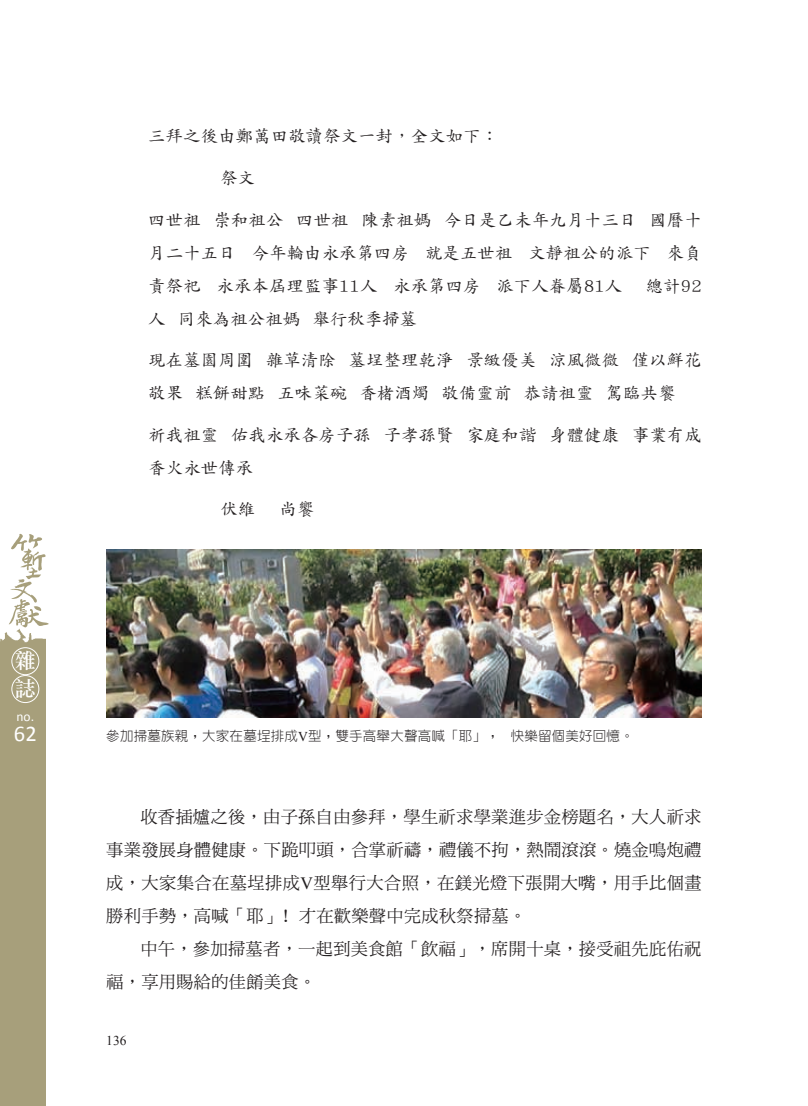
<style>
.page{position:relative;width:808px;height:1106px;background:#fff}
.page>*{position:absolute;margin:0;border:0;box-sizing:border-box;transform-origin:0 0}
.t1{font:22.5px "Calibri";color:#fff}
.t2{font:21px/28px "DF Li Song Std W5";color:#fff}
.t3{font:17.25px/33px "DF Kai Shu Std W5";letter-spacing:.015em;color:#231f20}
.t4{font:17.25px/33px "DF Ming Std W5";letter-spacing:.015em;color:#231f20;text-align:justify}
.t5{font:300 13.5px "AR New Hei B5";letter-spacing:.015em;color:#231f20}
.t6{font:13.5px "Times New Roman";color:#231f20}
.t7{font:13.5px "Calibri";color:#fff}
.s1{font-family:"Times New Roman";font-weight:400}
.s2{font-family:"Times New Roman"}
</style>
<div class="page">
<div style="left:0;top:627px;width:45px;height:479px;background:#a79f7b"></div>
<div style="left:11px;top:647px;width:28px;height:28px;border:1px solid #fff;border-radius:50%"></div>
<div style="left:11px;top:675px;width:28px;height:28px;border:1px solid #fff;border-radius:50%"></div>
<svg style="left:9px;top:534px;width:40px;height:93px"></svg>
<img style="left:106px;top:550px;width:596px;height:167px">
<p class="t2" style="left:15px;top:646px;width:22px">雜誌</p>
<p class="t7" style="left:17px;top:708px;width:19px">no.</p>
<h1 class="t1" style="left:14px;top:719px;width:24px">62</h1>
<p class="t3" style="left:148px;top:119px;width:351px">三拜之後由鄭萬田敬讀祭文一封，全文如下：</p>
<p class="t3" style="left:220px;top:161px;width:36px">祭文</p>
<p class="t3" style="left:148px;top:202px;width:555px;text-align:justify">四世祖 崇和祖公 四世祖 陳素祖媽 今日是乙未年九月十三日 國曆十月二十五日 今年輪由永承第四房 就是五世祖 文靜祖公的派下 來負責祭祀 永承本屆理監事11人 永承第四房 派下人眷屬81人</p>
<p class="t3" style="left:646px;top:268px;width:57px">總計92</p>
<p class="t3" style="left:148px;top:301px;width:270px">人 同來為祖公祖媽 舉行秋季掃墓</p>
<p class="t3" style="left:148px;top:343px;width:555px">現在墓園周圍 雜草清除 墓埕整理乾淨 景緻優美 涼風微微 僅以鮮花敬果 糕餅甜點 五味菜碗 香楮酒燭 敬備靈前 恭請祖靈 駕臨共饗</p>
<p class="t3" style="left:148px;top:417px;width:555px">祈我祖靈 佑我永承各房子孫 子孝孫賢 家庭和諧 身體健康 事業有成香火永世傳承</p>
<p class="t3" style="left:220px;top:492px;width:36px">伏維</p>
<p class="t3" style="left:279px;top:492px;width:36px">尚饗</p>
<p class="t5" style="left:106px;top:729px;width:529px">參加掃墓族親，大家在墓埕排成<span class="s1">V</span>型，雙手高舉大聲高喊「耶」， 快樂留個美好回憶。</p>
<p class="t4" style="left:106px;top:799px;width:597px;text-indent:34px">收香插爐之後，由子孫自由參拜，學生祈求學業進步金榜題名，大人祈求事業發展身體健康。下跪叩頭，合掌祈禱，禮儀不拘，熱鬧滾滾。燒金鳴炮禮成，大家集合在墓埕排成<span class="s2">V</span>型舉行大合照，在鎂光燈下張開大嘴，用手比個畫勝利手勢，高喊「耶」﹗才在歡樂聲中完成秋祭掃墓。</p>
<p class="t4" style="left:106px;top:931px;width:597px;text-indent:34px">中午，參加掃墓者，一起到美食館「飲福」，席開十桌，接受祖先庇佑祝福，享用賜給的佳餚美食。</p>
<p class="t6" style="left:106px;top:1031px;width:22px">136</p>
</div>
